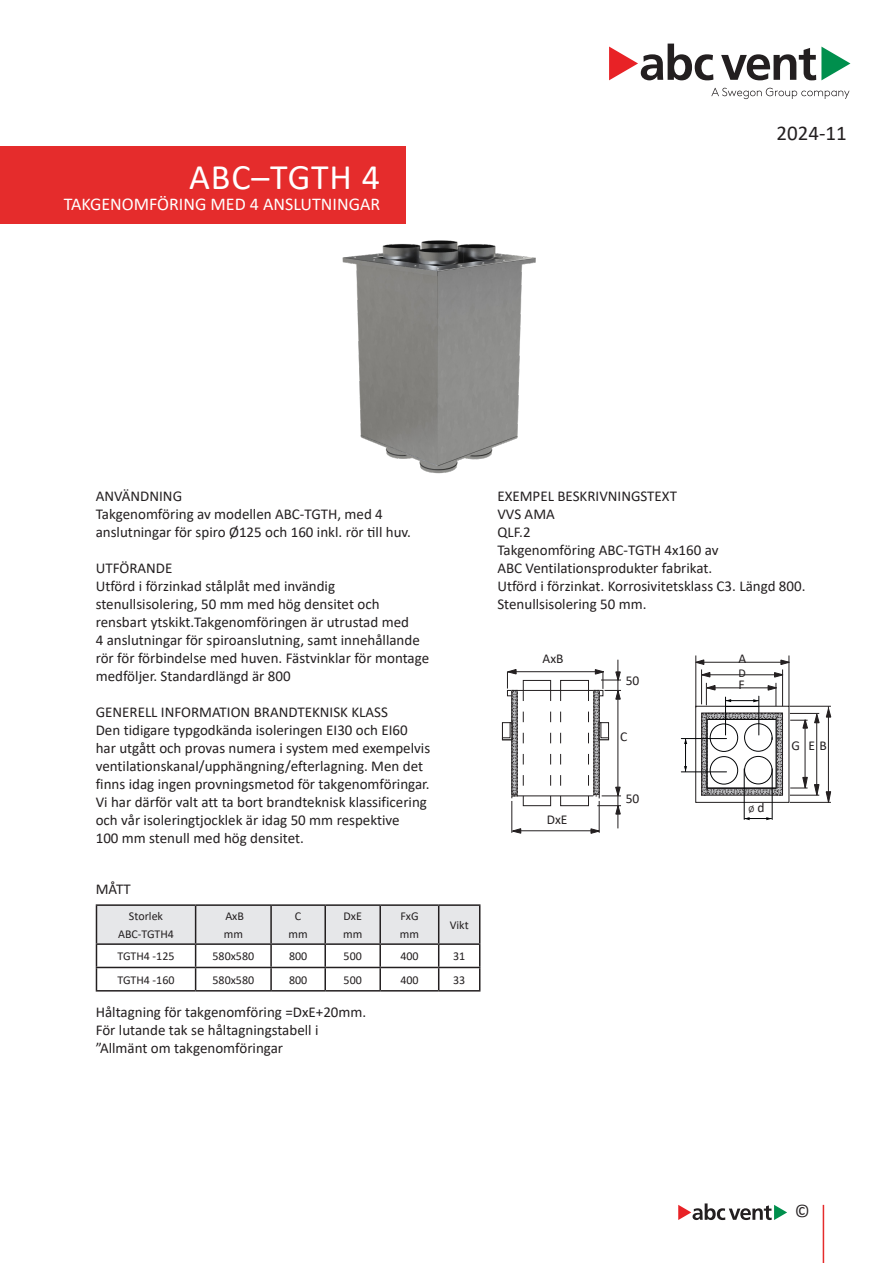
<style>
.page{position:relative;width:893px;height:1263px;background:#fff}
.page>*{position:absolute;margin:0;border:0;box-sizing:border-box;transform-origin:0 0}
.Rubrik{font:36px "Calibri";letter-spacing:.025em;color:#fff}
.översikt_rubrik{font:21px "Calibri";color:#231f20}
.Rubrik-2{font:18px "Calibri";color:#fff}
.t1{font:18px "Calibri";color:#231f20}
.brödtext{font:15px/18px "Calibri";color:#231f20}
.översikt_rubrik-2{font:15px "Calibri";color:#231f20}
.översikt_rubrik-3{font:13.5px "Calibri";color:#231f20}
.brödtext-2{font:12px "Calibri";color:#231f20}
.översikt_rubrik-4{font:12px "Calibri";color:#231f20}
.översikt_rubrik-5{font:9px "Calibri";color:#231f20}
.s1{font-size:13.5px}
</style>
<div class="page">
<hr style="left:823px;top:1205px;width:1px;height:58px;background:#e52c2c">
<svg style="left:678px;top:1203px;width:109px;height:17px"></svg>
<hr style="left:96px;top:904px;width:100px;height:2px;background:#231f20">
<hr style="left:196px;top:904px;width:75px;height:2px;background:#231f20">
<hr style="left:271px;top:904px;width:54px;height:2px;background:#231f20">
<hr style="left:325px;top:904px;width:55px;height:2px;background:#231f20">
<hr style="left:380px;top:904px;width:59px;height:2px;background:#231f20">
<hr style="left:439px;top:904px;width:41px;height:2px;background:#231f20">
<svg style="left:96px;top:905px;width:384px;height:85px"></svg>
<hr style="left:96px;top:990px;width:100px;height:1px;background:#231f20">
<hr style="left:196px;top:990px;width:75px;height:1px;background:#231f20">
<hr style="left:271px;top:990px;width:54px;height:1px;background:#231f20">
<hr style="left:325px;top:990px;width:55px;height:1px;background:#231f20">
<hr style="left:380px;top:990px;width:59px;height:1px;background:#231f20">
<hr style="left:439px;top:990px;width:41px;height:1px;background:#231f20">
<svg style="left:511px;top:828px;width:10px;height:6px"></svg>
<svg style="left:590px;top:828px;width:9px;height:6px"></svg>
<svg style="left:695px;top:659px;width:9px;height:6px"></svg>
<svg style="left:780px;top:659px;width:9px;height:6px"></svg>
<svg style="left:702px;top:672px;width:8px;height:5px"></svg>
<svg style="left:826px;top:791px;width:5px;height:11px"></svg>
<svg style="left:826px;top:707px;width:5px;height:11px"></svg>
<hr style="left:618px;top:660px;width:1px;height:168px;background:#231f20">
<hr style="left:512px;top:801px;width:1px;height:32px;background:#231f20">
<hr style="left:513px;top:830px;width:85px;height:1px;background:#231f20">
<hr style="left:599px;top:801px;width:1px;height:32px;background:#231f20">
<div style="left:695px;top:706px;width:94px;height:97px;border:1px solid #231f20"></div>
<hr style="left:696px;top:655px;width:1px;height:52px;background:#231f20">
<hr style="left:696px;top:662px;width:93px;height:1px;background:#231f20">
<hr style="left:789px;top:655px;width:1px;height:52px;background:#231f20">
<hr style="left:701px;top:669px;width:1px;height:35px;background:#231f20">
<hr style="left:702px;top:674px;width:80px;height:1px;background:#231f20">
<hr style="left:782px;top:669px;width:1px;height:37px;background:#231f20">
<svg style="left:705px;top:683px;width:11px;height:22px"></svg>
<hr style="left:707px;top:688px;width:68px;height:1px;background:#231f20">
<svg style="left:767px;top:672px;width:18px;height:34px"></svg>
<hr style="left:828px;top:706px;width:1px;height:96px;background:#231f20">
<hr style="left:790px;top:802px;width:41px;height:1px;background:#231f20">
<hr style="left:790px;top:706px;width:41px;height:1px;background:#231f20">
<hr style="left:816px;top:715px;width:1px;height:80px;background:#231f20">
<hr style="left:805px;top:721px;width:1px;height:67px;background:#231f20">
<svg style="left:790px;top:777px;width:29px;height:19px"></svg>
<svg style="left:790px;top:713px;width:30px;height:16px"></svg>
<hr style="left:744px;top:769px;width:1px;height:50px;background:#010305">
<hr style="left:772px;top:769px;width:1px;height:50px;background:#010305">
<hr style="left:681px;top:738px;width:45px;height:1px;background:#010305">
<hr style="left:681px;top:772px;width:45px;height:1px;background:#010305">
<svg style="left:744px;top:817px;width:28px;height:3px"></svg>
<hr style="left:685px;top:739px;width:1px;height:32px;background:#010305">
<hr style="left:759px;top:696px;width:1px;height:39px;background:#010305">
<hr style="left:725px;top:697px;width:1px;height:38px;background:#010305">
<hr style="left:726px;top:706px;width:32px;height:1px;background:#010305">
<hr style="left:726px;top:700px;width:32px;height:1px;background:#010305">
<svg style="left:753px;top:699px;width:6px;height:3px"></svg>
<div style="left:701px;top:713px;width:6px;height:82px;border:1px dashed #231f20"></div>
<div style="left:777px;top:713px;width:6px;height:82px;border:1px dashed #231f20"></div>
<svg style="left:502px;top:669px;width:119px;height:146px"></svg>
<svg style="left:702px;top:713px;width:80px;height:82px"></svg>
<div style="left:0;top:146px;width:406px;height:78px;background:#e52c2c"></div>
<img style="left:342px;top:240px;width:194px;height:234px">
<svg style="left:609px;top:44px;width:104px;height:36px"></svg>
<svg style="left:721px;top:47px;width:129px;height:33px"></svg>
<svg style="left:711px;top:88px;width:138px;height:11px"></svg>
<p class="Rubrik" style="left:189px;top:152px;width:193px">ABC–TGTH 4</p>
<p class="Rubrik-2" style="left:64px;top:191px;width:318px">TAKGENOMFÖRING MED 4 ANSLUTNINGAR</p>
<p class="översikt_rubrik" style="left:776px;top:118px;width:72px">2024-11</p>
<p class="brödtext" style="left:96px;top:486px;width:88px">ANVÄNDNING</p>
<p class="brödtext" style="left:96px;top:504px;width:317px">Takgenomföring av modellen ABC-TGTH, med 4 anslutningar för spiro Ø125 och 160 inkl. rör till huv.</p>
<p class="brödtext" style="left:96px;top:558px;width:78px">UTFÖRANDE</p>
<p class="brödtext" style="left:96px;top:576px;width:335px">Utförd i förzinkad stålplåt med invändig stenullsisolering, 50 mm med hög densitet och rensbart ytskikt.Takgenomföringen är utrustad med<br>4 anslutningar för spiroanslutning, samt innehållande rör för förbindelse med huven. Fästvinklar för montage medföljer. Standardlängd är 800</p>
<p class="brödtext" style="left:96px;top:702px;width:336px">GENERELL INFORMATION BRANDTEKNISK KLASS<br>Den tidigare typgodkända isoleringen EI30 och EI60 har utgått och provas numera i system med exempelvis</p>
<p class="brödtext" style="left:96px;top:756px;width:335px">ventilationskanal/upphängning/efterlagning. Men det finns idag ingen provningsmetod för takgenomföringar.</p>
<p class="brödtext" style="left:96px;top:792px;width:333px">Vi har därför valt att ta bort brandteknisk klassificering och vår isoleringtjocklek är idag 50 mm respektive</p>
<p class="brödtext" style="left:96px;top:828px;width:210px">100 mm stenull med hög densitet.</p>
<p class="översikt_rubrik-2" style="left:96px;top:879px;width:37px">MÅTT</p>
<p class="brödtext-2" style="left:129px;top:908px;width:36px">Storlek</p>
<p class="brödtext-2" style="left:118px;top:926px;width:57px">ABC-TGTH4</p>
<p class="brödtext-2" style="left:225px;top:908px;width:20px">AxB</p>
<p class="brödtext-2" style="left:224px;top:926px;width:21px">mm</p>
<p class="brödtext-2" style="left:295px;top:908px;width:8px">C</p>
<p class="brödtext-2" style="left:289px;top:926px;width:21px">mm</p>
<p class="brödtext-2" style="left:343px;top:908px;width:20px">DxE</p>
<p class="brödtext-2" style="left:343px;top:926px;width:21px">mm</p>
<p class="brödtext-2" style="left:400px;top:908px;width:20px">FxG</p>
<p class="brödtext-2" style="left:400px;top:926px;width:21px">mm</p>
<p class="brödtext-2" style="left:450px;top:917px;width:20px">Vikt</p>
<p class="brödtext-2" style="left:118px;top:948px;width:59px">TGTH4 -125</p>
<p class="brödtext-2" style="left:212px;top:948px;width:43px">580x580</p>
<p class="brödtext-2" style="left:289px;top:948px;width:20px">800</p>
<p class="brödtext-2" style="left:344px;top:948px;width:20px">500</p>
<p class="brödtext-2" style="left:400px;top:948px;width:20px">400</p>
<p class="brödtext-2" style="left:453px;top:948px;width:14px">31</p>
<p class="brödtext-2" style="left:118px;top:971px;width:59px">TGTH4 -160</p>
<p class="brödtext-2" style="left:212px;top:971px;width:43px">580x580</p>
<p class="brödtext-2" style="left:289px;top:971px;width:20px">800</p>
<p class="brödtext-2" style="left:344px;top:971px;width:20px">500</p>
<p class="brödtext-2" style="left:400px;top:971px;width:20px">400</p>
<p class="brödtext-2" style="left:453px;top:971px;width:14px">33</p>
<p class="brödtext" style="left:96px;top:1002px;width:272px">Håltagning för takgenomföring =DxE+20mm.</p>
<p class="brödtext" style="left:96px;top:1020px;width:224px">För lutande tak se håltagningstabell i</p>
<p class="brödtext" style="left:96px;top:1038px;width:189px">”Allmänt om takgenomföringar</p>
<p class="brödtext" style="left:497px;top:487px;width:181px">EXEMPEL BESKRIVNINGSTEXT<br>VVS AMA<br>QLF.2</p>
<p class="brödtext" style="left:497px;top:541px;width:223px">Takgenomföring ABC-TGTH 4x160 av</p>
<p class="brödtext" style="left:497px;top:559px;width:216px">ABC Ventilationsprodukter fabrikat.</p>
<p class="brödtext" style="left:497px;top:577px;width:310px">Utförd i förzinkat. Korrosivitetsklass C3. Längd 800.<br>Stenullsisolering 50 mm.</p>
<p class="översikt_rubrik-3" style="left:543px;top:650px;width:23px">AxB</p>
<p class="översikt_rubrik-3" style="left:547px;top:810px;width:22px">DxE</p>
<p class="översikt_rubrik-3" style="left:626px;top:671px;width:15px">50</p>
<p class="översikt_rubrik-3" style="left:620px;top:727px;width:9px">C</p>
<p class="översikt_rubrik-3" style="left:626px;top:789px;width:15px">50</p>
<p class="översikt_rubrik-3" style="left:738px;top:649px;width:9px">A</p>
<p class="översikt_rubrik-4" style="left:738px;top:664px;width:9px">D</p>
<p class="översikt_rubrik-3" style="left:738px;top:675px;width:8px">F</p>
<p class="översikt_rubrik-5" style="left:748px;top:803px;width:18px">Ø <span class="s1">d</span></p>
<p class="översikt_rubrik-3" style="left:792px;top:736px;width:10px">G</p>
<p class="översikt_rubrik-3" style="left:808px;top:736px;width:20px">E B</p>
<p class="t1" style="left:795px;top:1198px;width:17px">©</p>
</div>
